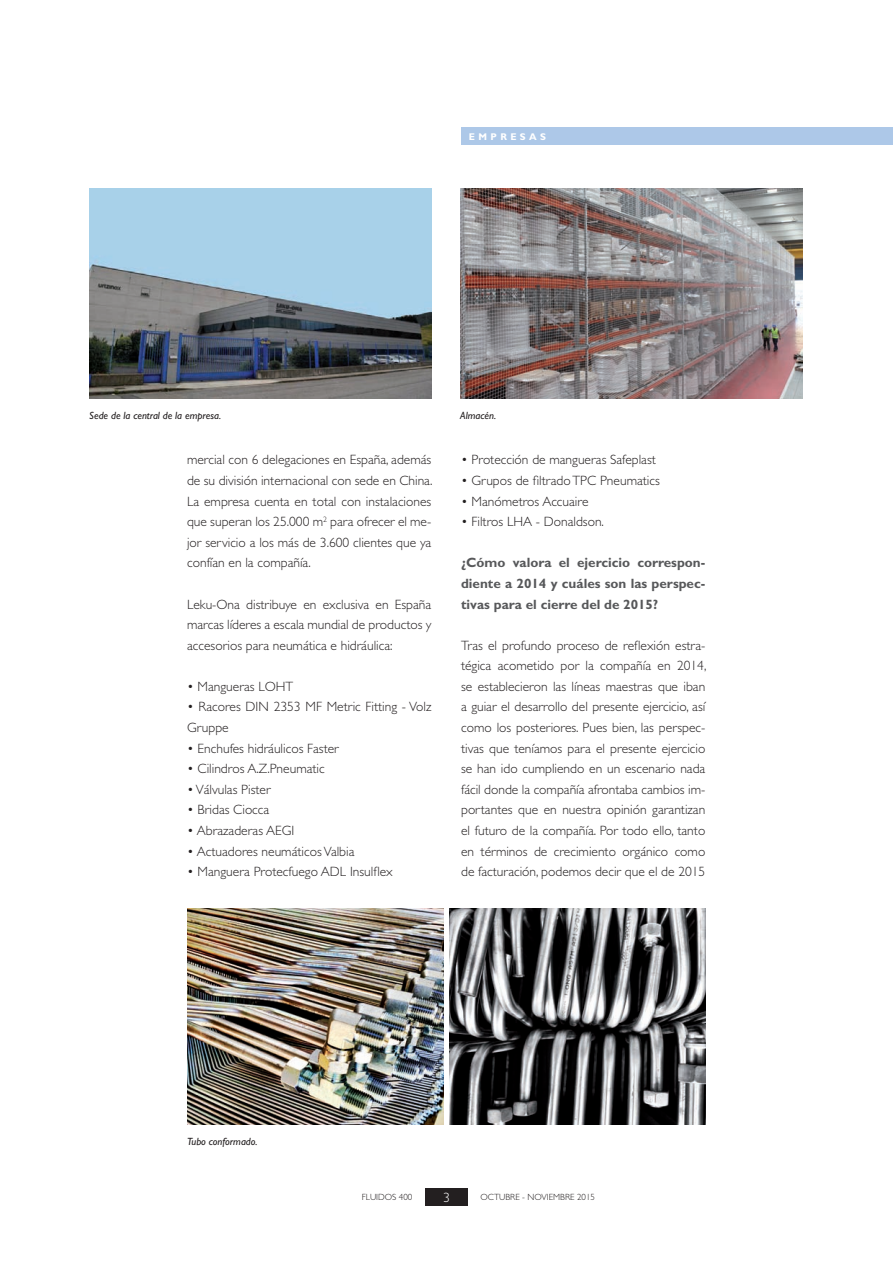
<style>
.page{position:relative;width:893px;height:1263px;background:#fff}
.page>*{position:absolute;margin:0;border:0;box-sizing:border-box;transform-origin:0 0}
.Text_base{font:300 13.5px/20.5px "Gill Sans";color:#231f20;text-align:justify}
.Text_base-2{font:700 13.5px/20.5px "Gill Sans";color:#57585a;text-align:justify}
.t1{font:300 13.5px "Gill Sans";color:#fff}
.Peu_de_foto{font:italic 10.5px "Gill Sans";color:#231f20}
.t2{font:700 9.75px "Gill Sans";letter-spacing:.35em;color:#fff}
.t3{font:300 9px "Gill Sans";color:#231f20}
</style>
<div class="page">
<div style="left:425px;top:1188px;width:43px;height:17px;background:#231f20"></div>
<div style="left:461px;top:128px;width:432px;height:17px;background:#adc8e8"></div>
<img style="left:89px;top:188px;width:342px;height:210px">
<img style="left:460px;top:188px;width:342px;height:211px">
<img style="left:187px;top:909px;width:256px;height:215px">
<img style="left:450px;top:909px;width:255px;height:215px">
<p class="t2" style="left:469px;top:131px;width:79px">EMPRESAS</p>
<p class="Peu_de_foto" style="left:89px;top:410px;width:133px">Sede de la central de la empresa.</p>
<p class="Peu_de_foto" style="left:460px;top:410px;width:37px">Almacén.</p>
<p class="Text_base" style="left:187px;top:450px;width:247px">mercial con 6 delegaciones en España, además de su división internacional con sede en China.<br>La empresa cuenta en total con instalaciones que superan los 25.000 m<sup>2</sup> para ofrecer el me&shy;jor servicio a los más de 3.600 clientes que ya confían en la compañía.</p>
<p class="Text_base" style="left:187px;top:594px;width:246px">Leku-Ona distribuye en exclusiva en España marcas líderes a escala mundial de productos y accesorios para neumática e hidráulica:</p>
<p class="Text_base" style="left:187px;top:676px;width:108px">• Mangueras LOHT</p>
<p class="Text_base" style="left:187px;top:697px;width:246px">• Racores DIN 2353 MF Metric Fitting - Volz<br>Gruppe</p>
<p class="Text_base" style="left:187px;top:738px;width:153px">• Enchufes hidráulicos Faster</p>
<p class="Text_base" style="left:187px;top:758px;width:139px">• Cilindros A.Z.Pneumatic</p>
<p class="Text_base" style="left:187px;top:779px;width:85px">•Válvulas Pister</p>
<p class="Text_base" style="left:187px;top:800px;width:84px">• Bridas Ciocca</p>
<p class="Text_base" style="left:187px;top:820px;width:109px">• Abrazaderas AEGI</p>
<p class="Text_base" style="left:187px;top:841px;width:169px">• Actuadores neumáticosValbia</p>
<p class="Text_base" style="left:187px;top:861px;width:207px">• Manguera Protecfuego ADL Insulflex</p>
<p class="Text_base" style="left:461px;top:450px;width:196px">• Protección de mangueras Safeplast</p>
<p class="Text_base" style="left:461px;top:470px;width:200px">• Grupos de filtradoTPC Pneumatics</p>
<p class="Text_base" style="left:461px;top:491px;width:129px">• Manómetros Accuaire</p>
<p class="Text_base" style="left:461px;top:512px;width:144px">• Filtros LHA - Donaldson.</p>
<p class="Text_base-2" style="left:461px;top:552px;width:246px">¿Cómo valora el ejercicio correspon&shy;diente a 2014 y cuáles son las perspec&shy;tivas para el cierre del de 2015?</p>
<p class="Text_base" style="left:461px;top:635px;width:247px">Tras el profundo proceso de reflexión estra&shy;tégica acometido por la compañía en 2014, se establecieron las líneas maestras que iban a guiar el desarrollo del presente ejercicio, así como los posteriores. Pues bien, las perspec&shy;tivas que teníamos para el presente ejercicio se han ido cumpliendo en un escenario nada fácil donde la compañía afrontaba cambios im&shy;portantes que en nuestra opinión garantizan el futuro de la compañía. Por todo ello, tanto en términos de crecimiento orgánico como de facturación, podemos decir que el de 2015</p>
<p class="Peu_de_foto" style="left:187px;top:1135px;width:72px">Tubo conformado.</p>
<p class="t3" style="left:362px;top:1192px;width:52px">FLUIDOS 400</p>
<p class="t1" style="left:443px;top:1189px;width:8px">3</p>
<p class="t3" style="left:480px;top:1191px;width:116px">OCTUBRE - NOVIEMBRE 2015</p>
</div>
